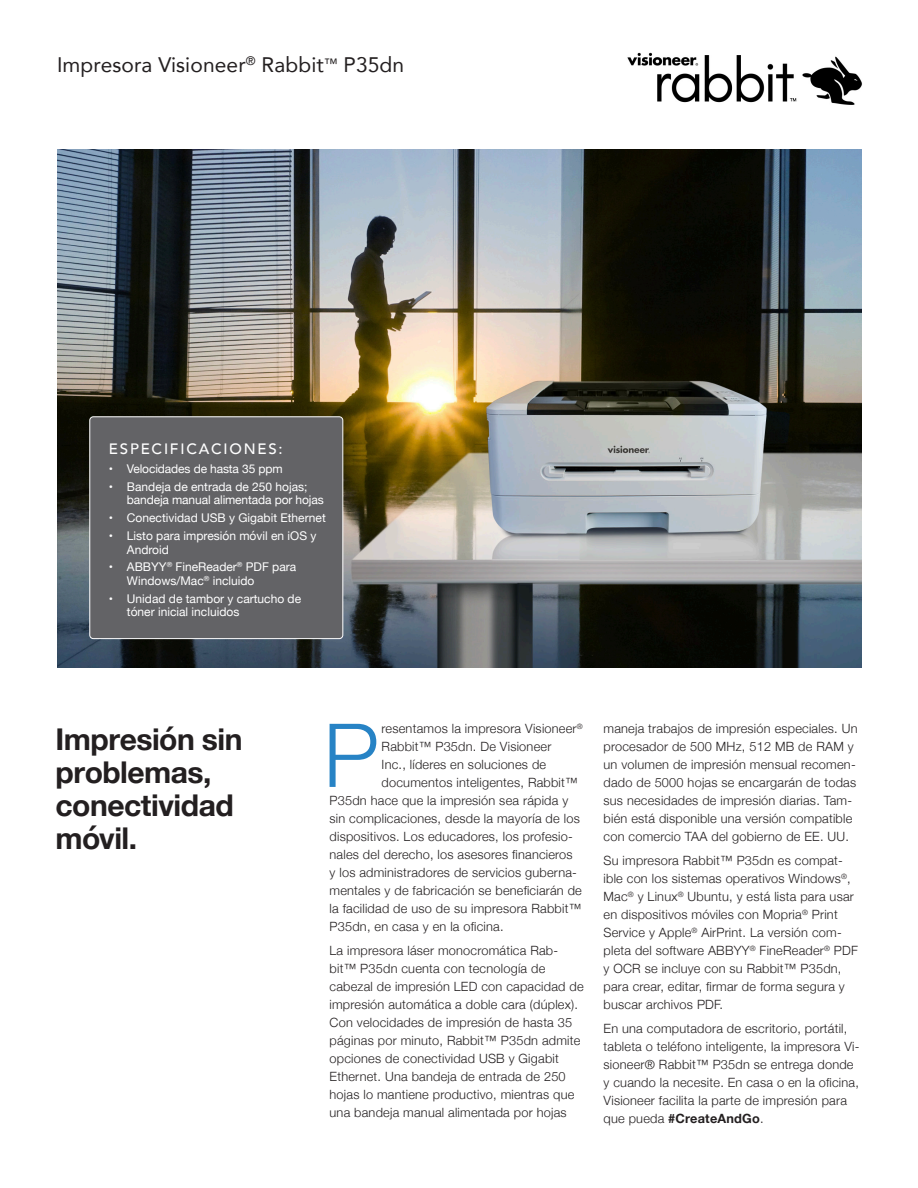
<style>
.page{position:relative;width:918px;height:1188px;background:#fff}
.page>*{position:absolute;margin:0;border:0;box-sizing:border-box;transform-origin:0 0}
.Kicker_line{font:700 30px/33px "Helvetica Neue";letter-spacing:-.015em;color:#231f20}
.Top_of_page_line{font:21px "Avenir";letter-spacing:.005em;color:#231f20}
.subhead_ALL_CAPS{font:500 15px "Avenir";letter-spacing:.12em;color:#fff}
.Text{font:300 12.75px/18px "Helvetica Neue";letter-spacing:.015em;color:#231f20}
.t1{font:12px/13.5px "Helvetica Neue";color:#fff}
.s1{font-weight:700}
</style>
<div class="page">
<svg style="left:330px;top:724px;width:46px;height:63px"></svg>
<img style="left:57px;top:149px;width:804px;height:519px">
<img style="left:627px;top:52px;width:235px;height:53px">
<div style="left:90px;top:417px;width:253px;height:222px;background:#636366;border-radius:4px"></div>
<div style="left:89px;top:416px;width:254px;height:223px;border:1px solid #fff;border-radius:4px"></div>
<p class="Top_of_page_line" style="left:57px;top:48px;width:349px">Impresora Visioneer<sup>®</sup> Rabbit<sup>™</sup> P35dn</p>
<p class="subhead_ALL_CAPS" style="left:109px;top:435px;width:175px">ESPECIFICACIONES:</p>
<p class="t1" style="left:109px;top:463px;width:175px">• Velocidades de hasta 35 ppm</p>
<p class="t1" style="left:127px;top:481px;width:198px;text-indent:-18px">• Bandeja de entrada de 250 hojas; bandeja manual alimentada por hojas</p>
<p class="t1" style="left:109px;top:512px;width:218px">• Conectividad USB y Gigabit Ethernet</p>
<p class="t1" style="left:127px;top:530px;width:191px;text-indent:-18px">• Listo para impresión móvil en iOS y<br>Android</p>
<p class="t1" style="left:127px;top:561px;width:171px;text-indent:-18px">• ABBYY<sup>®</sup> FineReader<sup>®</sup> PDF para<br>Windows/Mac<sup>®</sup> incluido</p>
<p class="t1" style="left:127px;top:592px;width:176px;text-indent:-18px">• Unidad de tambor y cartucho de tóner inicial incluidos</p>
<p class="Kicker_line" style="left:56px;top:723px;width:189px">Impresión sin problemas, conectividad móvil.</p>
<p class="Text" style="left:382px;top:718px;width:203px">resentamos la impresora Visioneer<sup>®</sup></p>
<p class="Text" style="left:382px;top:736px;width:171px">Rabbit™ P35dn. De Visioneer</p>
<p class="Text" style="left:382px;top:754px;width:166px">Inc., líderes en soluciones de</p>
<p class="Text" style="left:382px;top:772px;width:198px">documentos inteligentes, Rabbit™</p>
<p class="Text" style="left:330px;top:790px;width:240px">P35dn hace que la impresión sea rápida y</p>
<p class="Text" style="left:330px;top:808px;width:252px">sin complicaciones, desde la mayoría de los</p>
<p class="Text" style="left:330px;top:826px;width:245px">dispositivos. Los educadores, los profesio-</p>
<p class="Text" style="left:330px;top:844px;width:245px">nales del derecho, los asesores financieros</p>
<p class="Text" style="left:330px;top:862px;width:249px">y los administradores de servicios guberna-</p>
<p class="Text" style="left:330px;top:880px;width:254px">mentales y de fabricación se beneficiarán de</p>
<p class="Text" style="left:330px;top:898px;width:253px">la facilidad de uso de su impresora Rabbit™</p>
<p class="Text" style="left:330px;top:916px;width:175px">P35dn, en casa y en la oficina.</p>
<p class="Text" style="left:330px;top:940px;width:256px">La impresora láser monocromática Rab&shy;bit™ P35dn cuenta con tecnología de cabezal de impresión LED con capacidad de impresión automática a doble cara (dúplex).<br>Con velocidades de impresión de hasta 35 páginas por minuto, Rabbit™ P35dn admite opciones de conectividad USB y Gigabit Ethernet. Una bandeja de entrada de 250 hojas lo mantiene productivo, mientras que una bandeja manual alimentada por hojas</p>
<p class="Text" style="left:604px;top:718px;width:256px">maneja trabajos de impresión especiales. Un procesador de 500 MHz, 512 MB de RAM y un volumen de impresión mensual recomen&shy;dado de 5000 hojas se encargarán de todas sus necesidades de impresión diarias. Tam&shy;bién está disponible una versión compatible con comercio TAA del gobierno de EE. UU.</p>
<p class="Text" style="left:604px;top:850px;width:256px">Su impresora Rabbit™ P35dn es compat&shy;ible con los sistemas operativos Windows<sup>®</sup>, Mac<sup>®</sup> y Linux<sup>®</sup> Ubuntu, y está lista para usar en dispositivos móviles con Mopria<sup>®</sup> Print Service y Apple<sup>®</sup> AirPrint. La versión com&shy;pleta del software ABBYY<sup>®</sup> FineReader<sup>®</sup> PDF y OCR se incluye con su Rabbit™ P35dn, para crear, editar, firmar de forma segura y buscar archivos PDF.</p>
<p class="Text" style="left:604px;top:1018px;width:258px">En una computadora de escritorio, portátil, tableta o teléfono inteligente, la impresora Vi&shy;sioneer® Rabbit™ P35dn se entrega donde y cuando la necesite. En casa o en la oficina, Visioneer facilita la parte de impresión para que pueda <span class="s1">#CreateAndGo</span>.</p>
</div>
